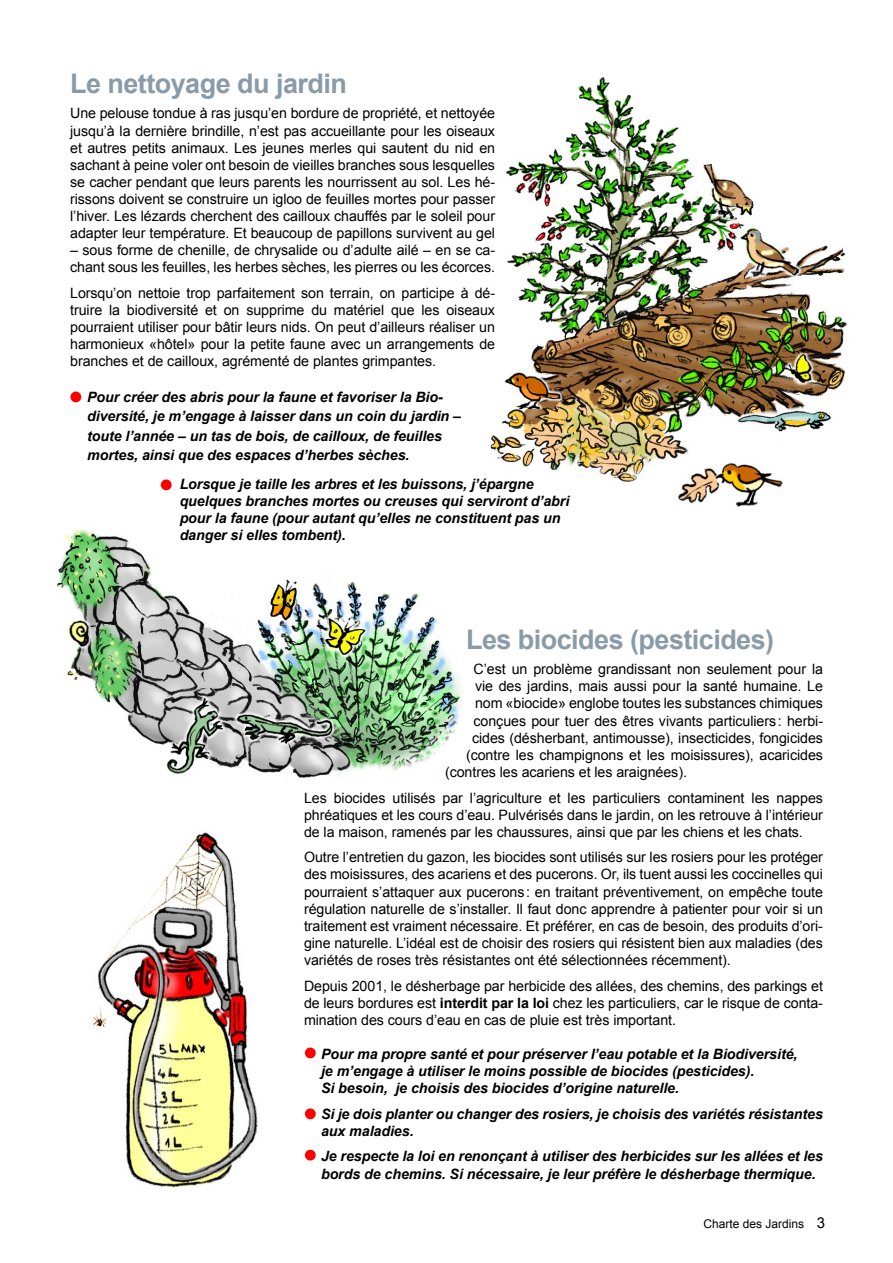
<style>
.page{position:relative;width:893px;height:1263px;background:#fff}
.page>*{position:absolute;margin:0;border:0;box-sizing:border-box;transform-origin:0 0}
.t1{font:700 27px "Arial";letter-spacing:-.02em;color:#8a9ba8}
.t2{font:14.25px/17.1px "Arial";letter-spacing:-.005em;color:#000;text-align:justify}
.t3{font:italic 700 14.25px/17.1px "Arial";letter-spacing:-.005em;color:#000}
.t4{font:12px "Arial";color:#000}
.s1{font-weight:700}
.s2{font-size:15px}
</style>
<div class="page">
<img style="left:57px;top:529px;width:405px;height:249px">
<img style="left:490px;top:77px;width:357px;height:430px">
<img style="left:90px;top:830px;width:168px;height:357px">
<div style="left:305px;top:1047px;width:11px;height:11px;background:#f00;border-radius:50%"></div>
<div style="left:305px;top:1108px;width:11px;height:11px;background:#f00;border-radius:50%"></div>
<div style="left:305px;top:1150px;width:11px;height:10px;background:#f00;border-radius:50%"></div>
<div style="left:161px;top:479px;width:11px;height:11px;background:#f00;border-radius:50%"></div>
<div style="left:70px;top:391px;width:11px;height:11px;background:#f00;border-radius:50%"></div>
<h1 class="t1" style="left:70px;top:66px;width:278px">Le nettoyage du jardin</h1>
<p class="t2" style="left:70px;top:105px;width:426px">Une pelouse tondue à ras jusqu’en bordure de propriété, et nettoyée jusqu’à la dernière brindille, n’est pas accueillante pour les oiseaux et autres petits animaux. Les jeunes merles qui sautent du nid en sachant à peine voler ont besoin de vieilles branches sous lesquelles se cacher pendant que leurs parents les nourrissent au sol. Les hé&shy;rissons doivent se construire un igloo de feuilles mortes pour passer l’hiver. Les lézards cherchent des cailloux chauffés par le soleil pour adapter leur température. Et beaucoup de papillons survivent au gel</p>
<p class="t2" style="left:70px;top:242px;width:426px">– sous forme de chenille, de chrysalide ou d’adulte ailé – en se ca&shy;chant sous les feuilles, les herbes sèches, les pierres ou les écorces.</p>
<p class="t2" style="left:70px;top:285px;width:426px">Lorsqu’on nettoie trop parfaitement son terrain, on participe à dé&shy;truire la biodiversité et on supprime du matériel que les oiseaux pourraient utiliser pour bâtir leurs nids. On peut d’ailleurs réaliser un harmonieux «hôtel» pour la petite faune avec un arrangements de branches et de cailloux, agrémenté de plantes grimpantes.</p>
<p class="t3" style="left:87px;top:388px;width:375px;line-height:19px">Pour créer des abris pour la faune et favoriser la Bio&shy;diversité, je m’engage à laisser dans un coin du jardin – toute l’année – un tas de bois, de cailloux, de feuilles mortes, ainsi que des espaces d’herbes sèches.</p>
<p class="t3" style="left:180px;top:476px;width:391px">Lorsque je taille les arbres et les buissons, j’épargne quelques branches mortes ou creuses qui serviront d’abri pour la faune (pour autant qu’elles ne constituent pas un danger si elles tombent).</p>
<h1 class="t1" style="left:466px;top:621px;width:310px">Les biocides (pesticides)</h1>
<p class="t2" style="left:474px;top:661px;width:351px">C’est un problème grandissant non seulement pour la</p>
<p class="t2" style="left:475px;top:678px;width:349px">vie des jardins, mais aussi pour la santé humaine. Le</p>
<p class="t2" style="left:475px;top:695px;width:349px">nom «biocide» englobe toutes les substances chimiques</p>
<p class="t2" style="left:474px;top:712px;width:351px">conçues pour tuer des êtres vivants particuliers: herbi-</p>
<p class="t2" style="left:472px;top:729px;width:352px">cides (désherbant, antimousse), insecticides, fongicides</p>
<p class="t2" style="left:466px;top:746px;width:358px">(contre les champignons et les moisissures), acaricides</p>
<p class="t2" style="left:445px;top:763px;width:243px">(contres les acariens et les araignées).</p>
<p class="t2" style="left:304px;top:789px;width:520px">Les biocides utilisés par l’agriculture et les particuliers contaminent les nappes phréatiques et les cours d’eau. Pulvérisés dans le jardin, on les retrouve à l’intérieur de la maison, ramenés par les chaussures, ainsi que par les chiens et les chats.</p>
<p class="t2" style="left:304px;top:849px;width:520px">Outre l’entretien du gazon, les biocides sont utilisés sur les rosiers pour les protéger des moisissures, des acariens et des pucerons. Or, ils tuent aussi les coccinelles qui pourraient s’attaquer aux pucerons: en traitant préventivement, on empêche toute régulation naturelle de s’installer. Il faut donc apprendre à patienter pour voir si un traitement est vraiment nécessaire. Et préférer, en cas de besoin, des produits d’ori&shy;gine naturelle. L’idéal est de choisir des rosiers qui résistent bien aux maladies (des variétés de roses très résistantes ont été sélectionnées récemment).</p>
<p class="t2" style="left:304px;top:977px;width:520px">Depuis 2001, le désherbage par herbicide des allées, des chemins, des parkings et de leurs bordures est <span class="s1">interdit par la loi</span> chez les particuliers, car le risque de conta&shy;mination des cours d’eau en cas de pluie est très important.</p>
<p class="t3" style="left:321px;top:1046px;width:478px">Pour ma propre santé et pour préserver l’eau potable et la Biodiversité, je m’engage à utiliser le moins possible de biocides (pesticides).<br>Si besoin, je choisis des biocides d’origine naturelle.</p>
<p class="t3" style="left:321px;top:1106px;width:503px">Si je dois planter ou changer des rosiers, je choisis des variétés résistantes aux maladies.</p>
<p class="t3" style="left:321px;top:1148px;width:503px">Je respecte la loi en renonçant à utiliser des herbicides sur les allées et les bords de chemins. Si nécessaire, je leur préfère le désherbage thermique.</p>
<p class="t4" style="left:703px;top:1216px;width:123px">Charte des Jardins <span class="s2">3</span></p>
</div>
